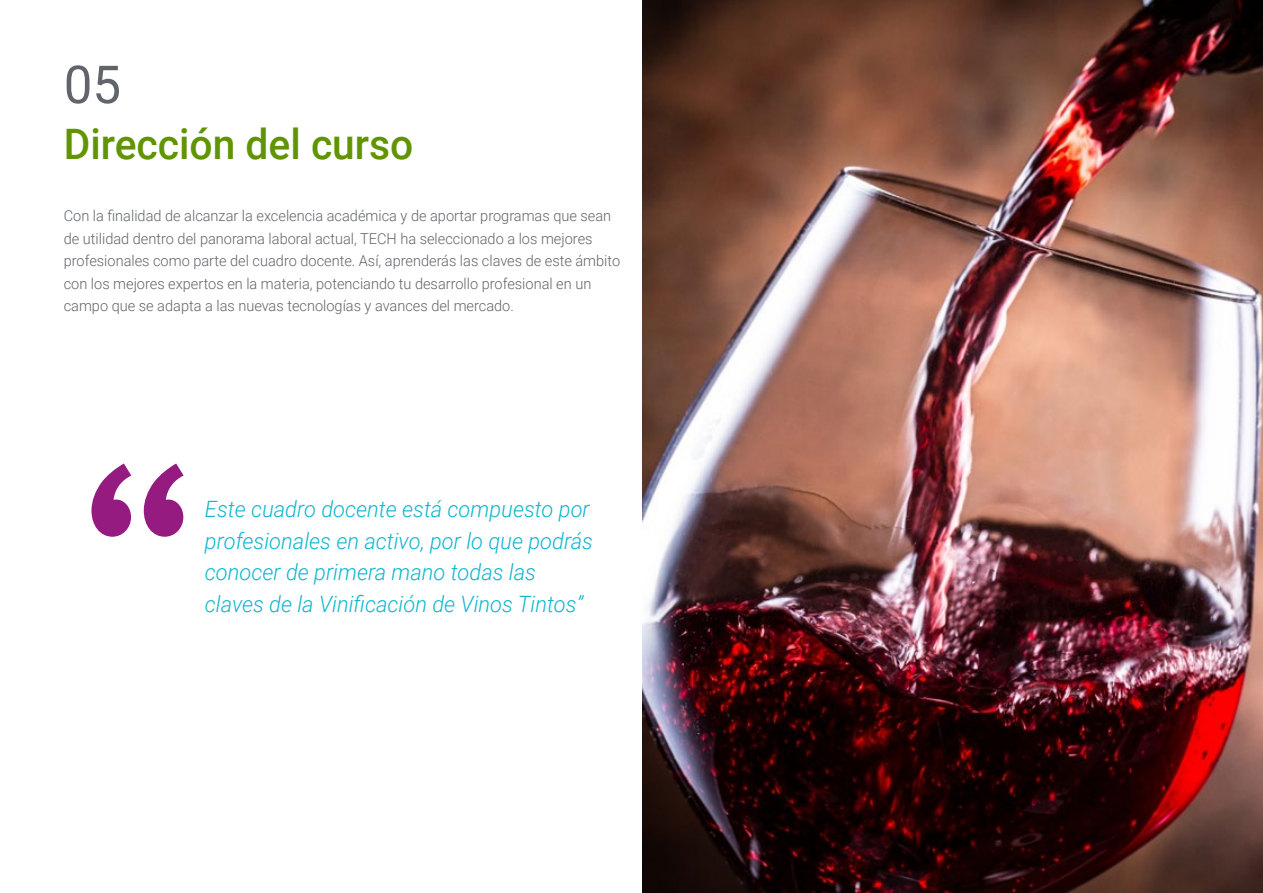
<style>
.page{position:relative;width:1263px;height:893px;background:#fff}
.page>*{position:absolute;margin:0;border:0;box-sizing:border-box;transform-origin:0 0}
.t1{font:52.5px "Roboto";color:#61646a}
.t2{font:500 42px "Roboto";color:#609400}
.t3{font:italic 300 22.5px/31.5px "Roboto";color:#0fb6cf}
.t4{font:300 15px/22.5px "Roboto";color:#61646a}
</style>
<div class="page">
<img style="left:642px;top:0;width:621px;height:893px">
<svg style="left:91px;top:463px;width:93px;height:74px"></svg>
<h1 class="t1" style="left:64px;top:48px;width:59px">05</h1>
<h2 class="t2" style="left:64px;top:115px;width:351px">Dirección del curso</h2>
<p class="t4" style="left:64px;top:204px;width:558px">Con la finalidad de alcanzar la excelencia académica y de aportar programas que sean de utilidad dentro del panorama laboral actual, TECH ha seleccionado a los mejores profesionales como parte del cuadro docente. Así, aprenderás las claves de este ámbito con los mejores expertos en la materia, potenciando tu desarrollo profesional en un campo que se adapta a las nuevas tecnologías y avances del mercado.</p>
<h3 class="t3" style="left:205px;top:492px;width:390px">Este cuadro docente está compuesto por profesionales en activo, por lo que podrás conocer de primera mano todas las claves de la Vinificación de Vinos Tintos”</h3>
</div>
